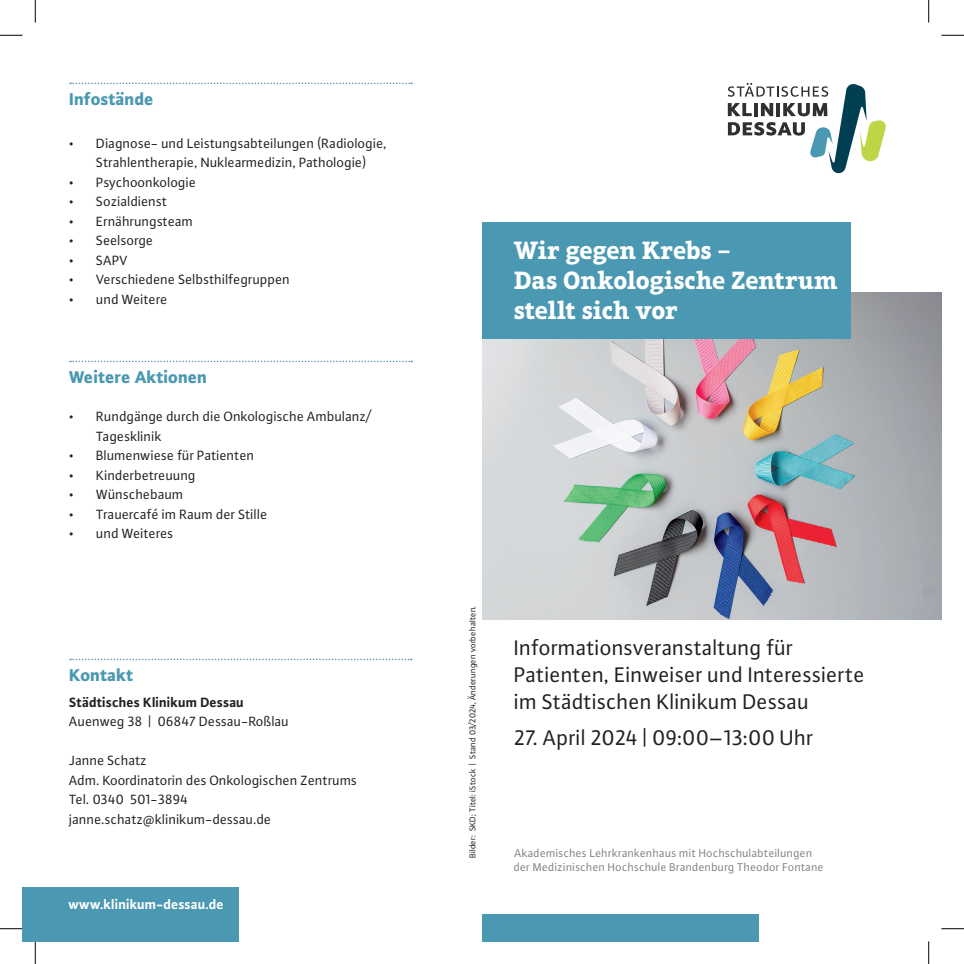
<style>
.page{position:relative;width:964px;height:964px;background:#fff}
.page>*{position:absolute;margin:0;border:0;box-sizing:border-box;transform-origin:0 0}
.t1{font:700 25.5px/30px "Aptifer Slab LT Pro";letter-spacing:-.005em;color:#fff}
.t2{font:22.5px/27px "Plus Sans OT";color:#231f20}
.t3{font:800 18px "Plus Sans OT";color:#4a98b2}
.t4{font:14.25px/19.5px "Plus Sans OT";color:#231f20}
.t5{font:700 14.25px "Plus Sans OT";color:#231f20}
.t6{font:700 14.25px "Plus Sans OT";color:#fff}
.t7{font:12px/13.5px "Plus Sans OT";letter-spacing:.01em;color:#808285}
.t8{font:9px "Plus Sans OT";color:#231f20}
</style>
<div class="page">
<svg style="left:727px;top:83px;width:159px;height:90px"></svg>
<div style="left:482px;top:914px;width:276px;height:27px;background:#4a98b2"></div>
<img style="left:482px;top:292px;width:459px;height:327px">
<div style="left:482px;top:222px;width:368px;height:117px;background:#4a98b2"></div>
<svg style="left:70px;top:658px;width:341px;height:2px"></svg>
<div style="left:22px;top:887px;width:217px;height:54px;background:#4a98b2"></div>
<svg style="left:70px;top:83px;width:342px;height:1px"></svg>
<svg style="left:70px;top:360px;width:342px;height:2px"></svg>
<svg style="left:0;top:35px;width:22px;height:1px"></svg>
<svg style="left:941px;top:35px;width:22px;height:1px"></svg>
<svg style="left:0;top:928px;width:22px;height:1px"></svg>
<svg style="left:941px;top:928px;width:22px;height:1px"></svg>
<svg style="left:35px;top:0;width:1px;height:22px"></svg>
<svg style="left:35px;top:941px;width:1px;height:22px"></svg>
<svg style="left:928px;top:0;width:1px;height:22px"></svg>
<svg style="left:928px;top:941px;width:1px;height:22px"></svg>
<p class="t3" style="left:69px;top:88px;width:86px">Infostände</p>
<p class="t4" style="left:69px;top:133px;width:319px;text-align:center">• Diagnose- und Leistungsabteilungen (Radiologie,<br>Strahlentherapie, Nuklearmedizin, Pathologie)</p>
<p class="t4" style="left:69px;top:172px;width:128px">• Psychoonkologie</p>
<p class="t4" style="left:69px;top:192px;width:99px">• Sozialdienst</p>
<p class="t4" style="left:69px;top:211px;width:125px">• Ernährungsteam</p>
<p class="t4" style="left:69px;top:231px;width:85px">• Seelsorge</p>
<p class="t4" style="left:69px;top:250px;width:60px">• SAPV</p>
<p class="t4" style="left:69px;top:270px;width:222px">• Verschiedene Selbsthilfegruppen</p>
<p class="t4" style="left:69px;top:289px;width:100px">• und Weitere</p>
<p class="t3" style="left:69px;top:366px;width:139px">Weitere Aktionen</p>
<p class="t4" style="left:96px;top:406px;width:276px;text-indent:-27px">• Rundgänge durch die Onkologische Ambulanz/<br>Tagesklinik</p>
<p class="t4" style="left:69px;top:445px;width:186px">• Blumenwiese für Patienten</p>
<p class="t4" style="left:69px;top:465px;width:128px">• Kinderbetreuung</p>
<p class="t4" style="left:69px;top:484px;width:116px">• Wünschebaum</p>
<p class="t4" style="left:69px;top:504px;width:200px">• Trauercafé im Raum der Stille</p>
<p class="t4" style="left:69px;top:523px;width:106px">• und Weiteres</p>
<p class="t3" style="left:69px;top:663px;width:65px">Kontakt</p>
<p class="t5" style="left:69px;top:693px;width:176px">Städtisches Klinikum Dessau</p>
<p class="t4" style="left:69px;top:711px;width:221px">Auenweg 38 | 06847 Dessau-Roßlau</p>
<p class="t4" style="left:69px;top:750px;width:289px">Janne Schatz<br>Adm. Koordinatorin des Onkologischen Zentrums<br>Tel. 0340 501-3894 janne.schatz@klinikum-dessau.de</p>
<p class="t6" style="left:68px;top:895px;width:157px">www.klinikum-dessau.de</p>
<h1 class="t1" style="left:513px;top:235px;width:325px">Wir gegen Krebs –<br>Das Onkologische Zentrum stellt sich vor</h1>
<p class="t8" style="left:467px;top:858px;width:254px;rotate:-90deg">Bilder: SKD; Titel: iStock | Stand 03/2024, Änderungen vorbehalten.</p>
<h2 class="t2" style="left:514px;top:634px;width:352px">Informationsveranstaltung für<br>Patienten, Einweiser und Interessierte im Städtischen Klinikum Dessau</h2>
<h2 class="t2" style="left:514px;top:723px;width:301px">27. April 2024 | 09:00–13:00 Uhr</h2>
<p class="t7" style="left:513px;top:846px;width:311px">Akademisches Lehrkrankenhaus mit Hochschulabteilungen der Medizinischen Hochschule Brandenburg Theodor Fontane</p>
</div>
